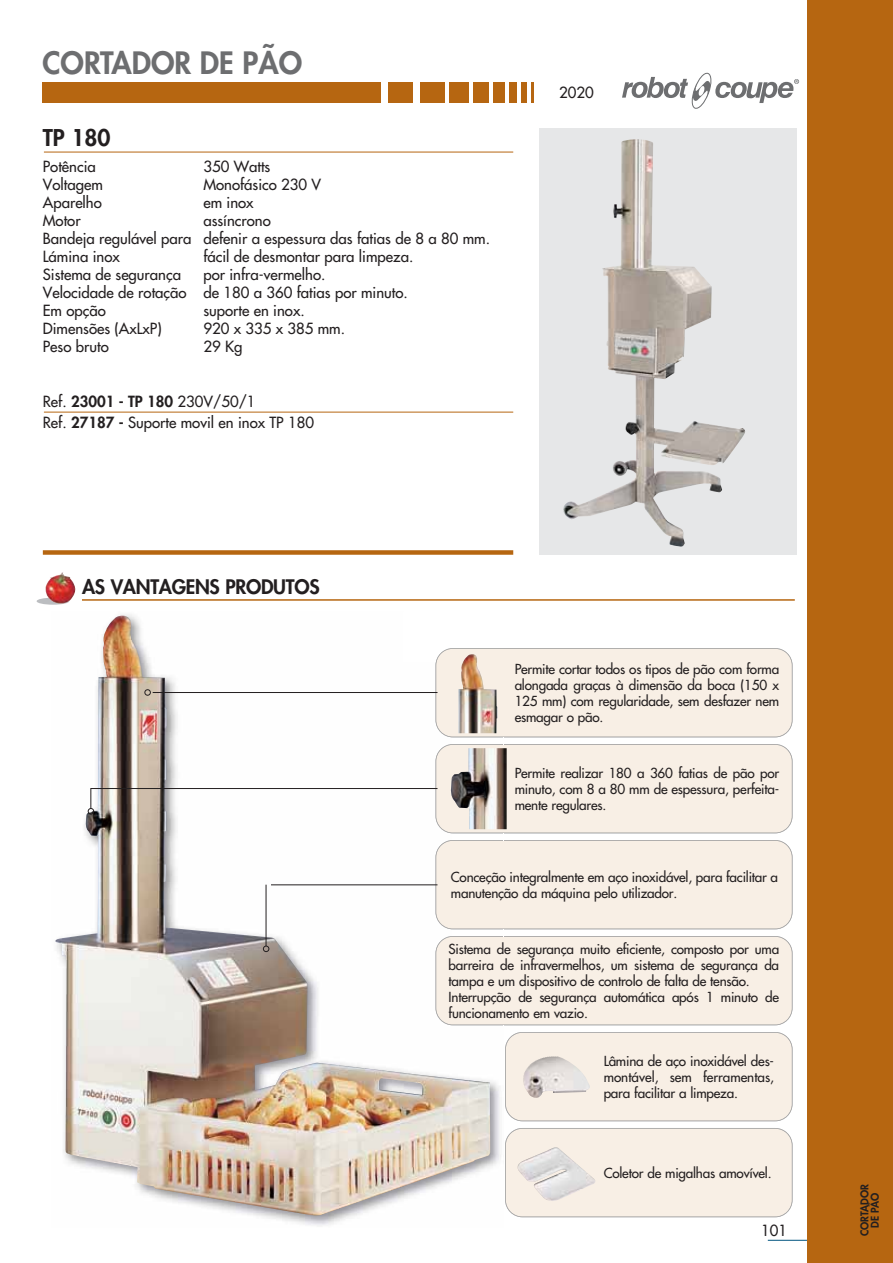
<style>
.page{position:relative;width:893px;height:1263px;background:#fff}
.page>*{position:absolute;margin:0;border:0;box-sizing:border-box;transform-origin:0 0}
.t1{font:800 30px "Futura";color:#6d6e70}
.t2{font:800 22.5px "Futura";color:#231f20}
.t3{font:800 19.5px "Futura";letter-spacing:-.015em;color:#231f20}
.t4{font:15px/18px "Futura";color:#231f20}
.t5{font:13.5px/16.2px "Futura";letter-spacing:-.015em;color:#231f20;text-align:justify}
.t6{font:800 10.5px/10.5px "Futura";color:#231f20;text-align:center}
.s1{font-weight:800}
</style>
<div class="page">
<hr style="left:768px;top:1240px;width:40px;height:1px;background:#005480">
<div style="left:808px;top:0;width:85px;height:1263px;background:#b66611"></div>
<div style="left:43px;top:82px;width:338px;height:20px;background:#b66611"></div>
<div style="left:388px;top:82px;width:25px;height:20px;background:#b66611"></div>
<div style="left:420px;top:82px;width:25px;height:20px;background:#b66611"></div>
<div style="left:449px;top:82px;width:20px;height:20px;background:#b66611"></div>
<div style="left:473px;top:82px;width:16px;height:20px;background:#b66611"></div>
<div style="left:493px;top:82px;width:11px;height:20px;background:#b66611"></div>
<div style="left:509px;top:82px;width:8px;height:20px;background:#b66611"></div>
<div style="left:521px;top:82px;width:5px;height:20px;background:#b66611"></div>
<hr style="left:531px;top:82px;width:3px;height:20px;background:#b66611">
<svg style="left:622px;top:72px;width:177px;height:37px"></svg>
<div style="left:503px;top:648px;width:290px;height:89px;background:#f8efe5"></div>
<div style="left:503px;top:744px;width:290px;height:89px;background:#f8efe5"></div>
<div style="left:503px;top:840px;width:290px;height:89px;background:#f8efe5"></div>
<div style="left:503px;top:936px;width:290px;height:89px;background:#f8efe5"></div>
<div style="left:539px;top:129px;width:257px;height:426px;background:#e6e7e8"></div>
<hr style="left:44px;top:152px;width:469px;height:1px;background:#b66611">
<img style="left:563px;top:139px;width:182px;height:408px">
<hr style="left:44px;top:412px;width:469px;height:1px;background:#b66611">
<div style="left:43px;top:550px;width:470px;height:5px;background:#b66611"></div>
<img style="left:490px;top:737px;width:13px;height:1px">
<img style="left:490px;top:833px;width:13px;height:1px">
<img style="left:490px;top:929px;width:13px;height:1px">
<img style="left:490px;top:1025px;width:13px;height:142px">
<img style="left:490px;top:648px;width:13px;height:89px">
<img style="left:55px;top:616px;width:435px;height:600px">
<hr style="left:153px;top:692px;width:284px;height:1px;background:#231f20">
<hr style="left:91px;top:788px;width:346px;height:1px;background:#231f20">
<hr style="left:271px;top:884px;width:166px;height:1px;background:#231f20">
<hr style="left:266px;top:885px;width:1px;height:61px;background:#231f20">
<svg style="left:145px;top:689px;width:6px;height:6px"></svg>
<svg style="left:88px;top:788px;width:6px;height:26px"></svg>
<svg style="left:263px;top:946px;width:6px;height:6px"></svg>
<hr style="left:82px;top:599px;width:713px;height:2px;background:#b66611">
<div style="left:37px;top:598px;width:32px;height:7px;background:#bbbdc0;border-radius:50%"></div>
<img style="left:44px;top:572px;width:32px;height:33px">
<img style="left:458px;top:654px;width:39px;height:79px">
<img style="left:450px;top:748px;width:57px;height:81px">
<div style="left:505px;top:1032px;width:288px;height:89px;background:#f8efe5"></div>
<div style="left:505px;top:1128px;width:288px;height:89px;background:#f8efe5"></div>
<img style="left:523px;top:1056px;width:67px;height:42px">
<img style="left:517px;top:1147px;width:79px;height:54px">
<h1 class="t1" style="left:43px;top:49px;width:261px">CORTADOR DE PÃO</h1>
<h2 class="t2" style="left:43px;top:126px;width:69px">TP 180</h2>
<p class="t4" style="left:43px;top:159px;width:55px">Potência</p>
<p class="t4" style="left:203px;top:159px;width:69px">350 Watts</p>
<p class="t4" style="left:43px;top:177px;width:62px">Voltagem</p>
<p class="t4" style="left:203px;top:177px;width:119px">Monofásico 230 V</p>
<p class="t4" style="left:43px;top:195px;width:61px">Aparelho</p>
<p class="t4" style="left:203px;top:195px;width:52px">em inox</p>
<p class="t4" style="left:43px;top:213px;width:39px">Motor</p>
<p class="t4" style="left:43px;top:213px;width:449px;text-indent:161px">assíncrono<br>Bandeja regulável para defenir a espessura das fatias de 8 a 80 mm.<br>Lámina inox</p>
<p class="t4" style="left:203px;top:249px;width:211px">fácil de desmontar para limpeza.</p>
<p class="t4" style="left:43px;top:267px;width:367px;text-indent:161px">por infra-vermelho.<br>Velocidade de rotação de 180 a 360 fatias por minuto.<br>Em opção</p>
<p class="t4" style="left:43px;top:267px;width:140px">Sistema de segurança</p>
<p class="t4" style="left:203px;top:303px;width:103px">suporte en inox.</p>
<p class="t4" style="left:43px;top:321px;width:120px">Dimensões (AxLxP)</p>
<p class="t4" style="left:203px;top:321px;width:143px">920 x 335 x 385 mm.</p>
<p class="t4" style="left:43px;top:339px;width:67px">Peso bruto</p>
<p class="t4" style="left:203px;top:339px;width:40px">29 Kg</p>
<p class="t4" style="left:43px;top:392px;width:273px;line-height:21.5px">Ref. <span class="s1">23001 - TP 180</span> 230V/50/1<br>Ref. <span class="s1">27187 -</span> Suporte movil en inox TP 180</p>
<p class="t4" style="left:559px;top:84px;width:36px">2020</p>
<h3 class="t3" style="left:82px;top:577px;width:239px">AS VANTAGENS PRODUTOS</h3>
<p class="t5" style="left:515px;top:662px;width:266px">Permite cortar todos os tipos de pão com forma alongada graças à dimensão da boca (150 x 125 mm) com regularidade, sem desfazer nem esmagar o pão.</p>
<p class="t5" style="left:515px;top:766px;width:266px">Permite realizar 180 a 360 fatias de pão por minuto, com 8 a 80 mm de espessura, perfeita&shy;mente regulares.</p>
<p class="t5" style="left:451px;top:870px;width:329px">Conceção integralmente em aço inoxidável, para facilitar a manutenção da máquina pelo utilizador.</p>
<p class="t5" style="left:449px;top:941px;width:332px;text-align:left">Sistema de segurança muito eficiente, composto por uma barreira de infravermelhos, um sistema de segurança da tampa e um dispositivo de controlo de falta de tensão.<br>Interrupção de segurança automática após 1 minuto de funcionamento em vazio.</p>
<p class="t5" style="left:604px;top:1053px;width:172px">Lâmina de aço inoxidável des&shy;montável, sem ferramentas, para facilitar a limpeza.</p>
<p class="t5" style="left:604px;top:1166px;width:169px">Coletor de migalhas amovível.</p>
<p class="t4" style="left:761px;top:1223px;width:28px">101</p>
<p class="t6" style="left:860px;top:1236px;width:54px;rotate:-90deg">CORTADOR<br>DE PÃO</p>
</div>
